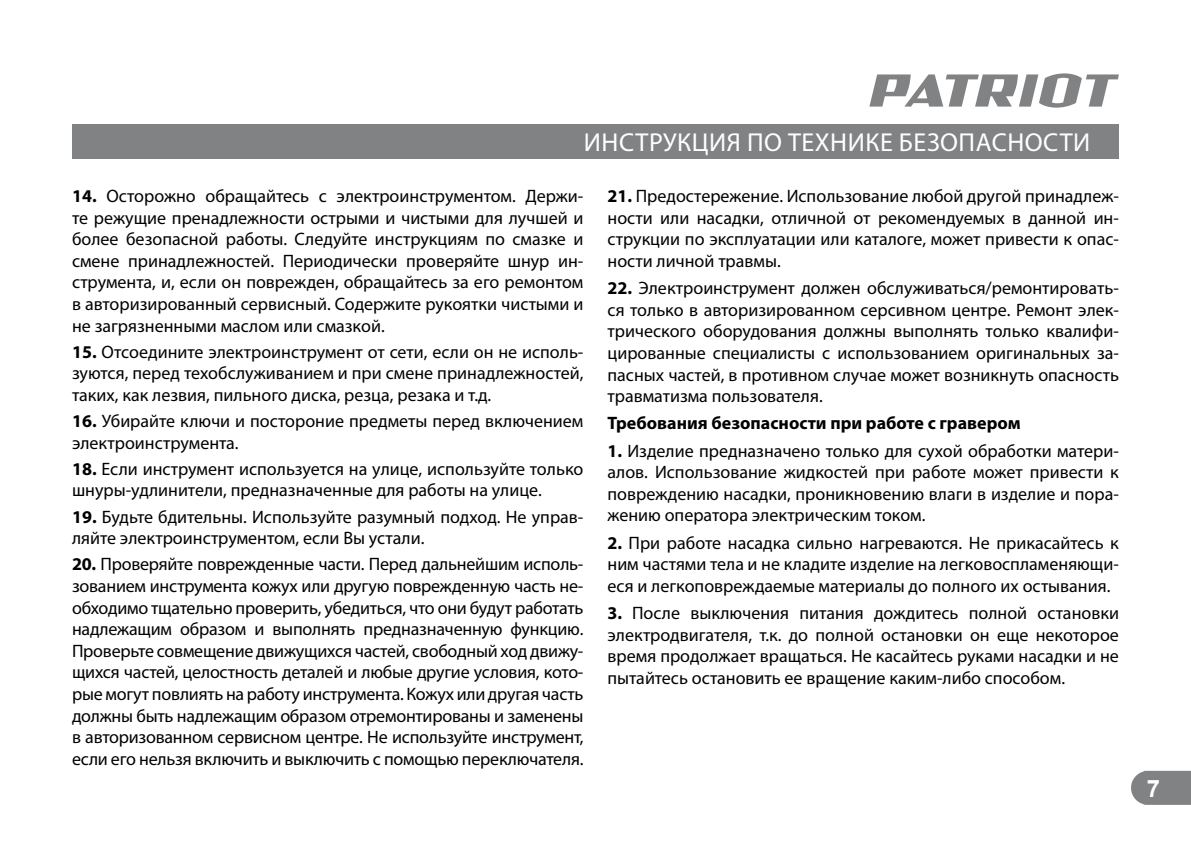
<style>
.page{position:relative;width:1191px;height:842px;background:#fff}
.page>*{position:absolute;margin:0;border:0;box-sizing:border-box;transform-origin:0 0}
.t1{font:26px "Myriad Pro";letter-spacing:.02em;color:#fff}
.t2{font:700 24px "Arial";color:#fff}
.t3{font:18px/21.6px "Myriad Pro";color:#000;text-align:justify}
.t4{font:700 18px "Myriad Pro";color:#000}
.s1{font-weight:700}
</style>
<div class="page">
<svg style="left:1131px;top:771px;width:60px;height:34px"></svg>
<svg style="left:869px;top:73px;width:250px;height:35px"></svg>
<div style="left:72px;top:124px;width:1047px;height:34px;background:#808284"></div>
<h1 class="t1" style="left:584px;top:130px;width:508px">ИНСТРУКЦИЯ ПО ТЕХНИКЕ БЕЗОПАСНОСТИ</h1>
<p class="t3" style="left:72px;top:186px;width:513px"><span class="s1">14.</span> Осторожно обращайтесь с электроинструментом. Держи&shy;те режущие пренадлежности острыми и чистыми для лучшей и более безопасной работы. Следуйте инструкциям по смазке и смене принадлежностей. Периодически проверяйте шнур ин&shy;струмента, и, если он поврежден, обращайтесь за его ремонтом в авторизированный сервисный. Содержите рукоятки чистыми и не загрязненными маслом или смазкой.</p>
<p class="t3" style="left:72px;top:342px;width:513px"><span class="s1">15.</span> Отсоедините электроинструмент от сети, если он не исполь&shy;зуются, перед техобслуживанием и при смене принадлежностей, таких, как лезвия, пильного диска, резца, резака и т.д.</p>
<p class="t3" style="left:72px;top:411px;width:513px"><span class="s1">16.</span> Убирайте ключи и постороние предметы перед включением электроинструмента.</p>
<p class="t3" style="left:72px;top:459px;width:513px"><span class="s1">18.</span> Если инструмент используется на улице, используйте только шнуры-удлинители, предназначенные для работы на улице.</p>
<p class="t3" style="left:72px;top:506px;width:513px"><span class="s1">19.</span> Будьте бдительны. Используйте разумный подход. Не управ&shy;ляйте электроинструментом, если Вы устали.</p>
<p class="t3" style="left:72px;top:554px;width:513px"><span class="s1">20.</span> Проверяйте поврежденные части. Перед дальнейшим исполь&shy;зованием инструмента кожух или другую поврежденную часть не&shy;обходимо тщательно проверить, убедиться, что они будут работать надлежащим образом и выполнять предназначенную функцию.<br>Проверьте совмещение движущихся частей, свободный ход движу&shy;щихся частей, целостность деталей и любые другие условия, кото&shy;рые могут повлиять на работу инструмента. Кожух или другая часть должны быть надлежащим образом отремонтированы и заменены в авторизованном сервисном центре. Не используйте инструмент, если его нельзя включить и выключить с помощью переключателя.</p>
<p class="t3" style="left:607px;top:186px;width:513px"><span class="s1">21.</span> Предостережение. Использование любой другой принадлеж&shy;ности или насадки, отличной от рекомендуемых в данной ин&shy;струкции по эксплуатации или каталоге, может привести к опас&shy;ности личной травмы.</p>
<p class="t3" style="left:607px;top:278px;width:513px"><span class="s1">22.</span> Электроинструмент должен обслуживаться/ремонтировать&shy;ся только в авторизированном серсивном центре. Ремонт элек&shy;трического оборудования должны выполнять только квалифи&shy;цированные специалисты с использованием оригинальных за&shy;пасных частей, в противном случае может возникнуть опасность травматизма пользователя.</p>
<p class="t4" style="left:607px;top:414px;width:415px">Требования безопасности при работе с гравером</p>
<p class="t3" style="left:607px;top:440px;width:513px"><span class="s1">1.</span> Изделие предназначено только для сухой обработки матери&shy;алов. Использование жидкостей при работе может привести к повреждению насадки, проникновению влаги в изделие и пора&shy;жению оператора электрическим током.</p>
<p class="t3" style="left:607px;top:533px;width:513px"><span class="s1">2.</span> При работе насадка сильно нагреваются. Не прикасайтесь к ним частями тела и не кладите изделие на легковоспламеняющи&shy;еся и легкоповреждаемые материалы до полного их остывания.</p>
<p class="t3" style="left:607px;top:603px;width:513px"><span class="s1">3.</span> После выключения питания дождитесь полной остановки электродвигателя, т.к. до полной остановки он еще некоторое время продолжает вращаться. Не касайтесь руками насадки и не пытайтесь остановить ее вращение каким-либо способом.</p>
<h2 class="t2" style="left:1146px;top:774px;width:15px">7</h2>
</div>
